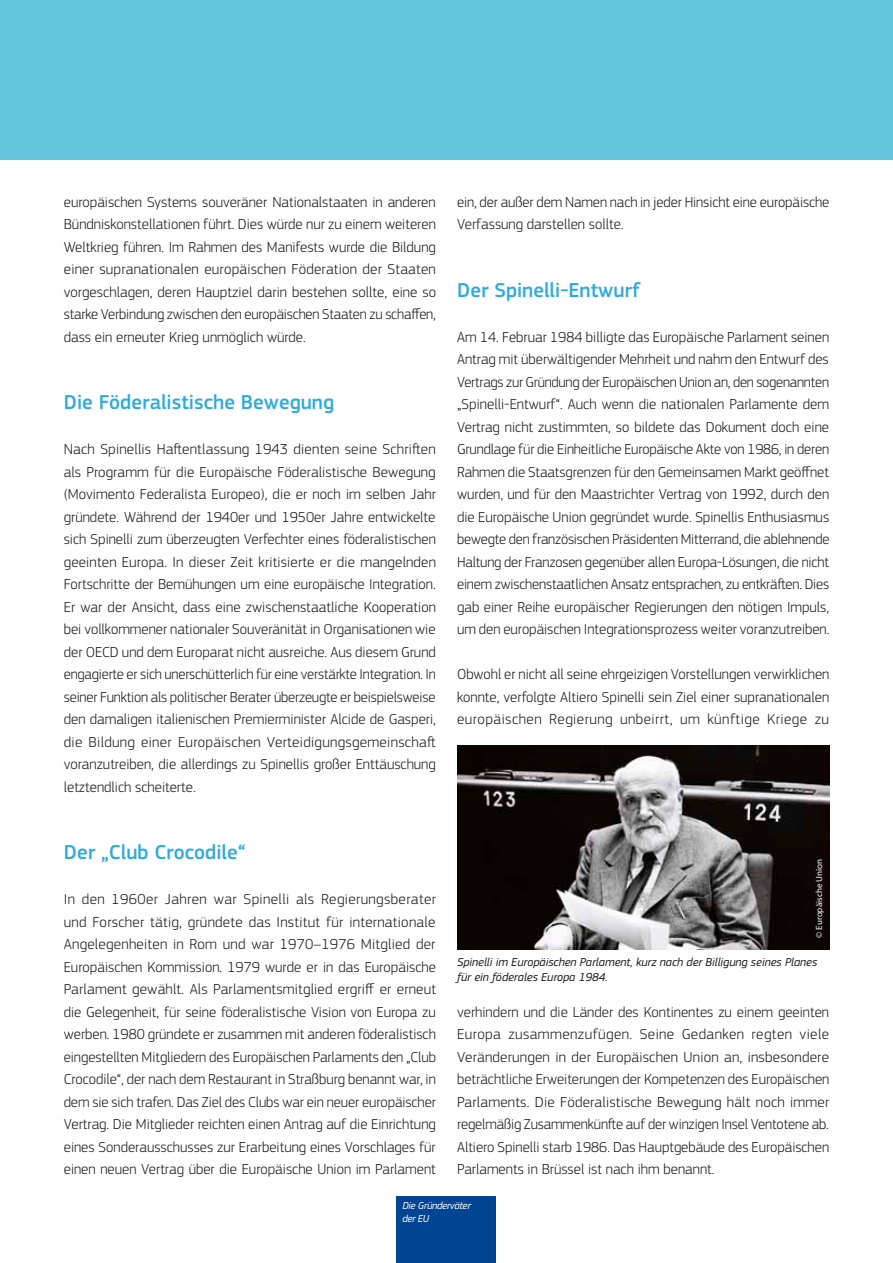
<style>
.page{position:relative;width:893px;height:1263px;background:#fff}
.page>*{position:absolute;margin:0;border:0;box-sizing:border-box;transform-origin:0 0}
.t1{font:500 21px "EC Square Sans Pro";color:#2eabde}
.t2{font:300 15px/22.5px "EC Square Sans Pro";color:#1a171c;text-align:justify}
.t3{font:italic 12px/15px "EC Square Sans Pro";color:#1a171c}
.t4{font:italic 10.5px/12.6px "EC Square Sans Pro";letter-spacing:-.03em;color:#fff}
.t5{font:9px "Myriad Pro";color:#fff}
</style>
<div class="page">
<div style="left:0;top:0;width:893px;height:160px;background:#62c4dd"></div>
<img style="left:457px;top:746px;width:372px;height:203px">
<div style="left:397px;top:1196px;width:99px;height:67px;background:#004494"></div>
<p class="t2" style="left:64px;top:190px;width:374px">europäischen Systems souveräner Nationalstaaten in anderen Bündniskonstellationen führt. Dies würde nur zu einem weiteren Weltkrieg führen. Im Rahmen des Manifests wurde die Bildung einer supranationalen europäischen Föderation der Staaten vorgeschlagen, deren Hauptziel darin bestehen sollte, eine so starke Verbindung zwischen den europäischen Staaten zu schaffen, dass ein erneuter Krieg unmöglich würde.</p>
<h1 class="t1" style="left:64px;top:390px;width:272px">Die Föderalistische Bewegung</h1>
<p class="t2" style="left:64px;top:438px;width:374px">Nach Spinellis Haftentlassung 1943 dienten seine Schriften als Programm für die Europäische Föderalistische Bewegung (Movimento Federalista Europeo), die er noch im selben Jahr gründete. Während der 1940er und 1950er Jahre entwickelte sich Spinelli zum überzeugten Verfechter eines föderalistischen geeinten Europa. In dieser Zeit kritisierte er die mangelnden Fortschritte der Bemühungen um eine europäische Integration.<br>Er war der Ansicht, dass eine zwischenstaatliche Kooperation bei vollkommener nationaler Souveränität in Organisationen wie der OECD und dem Europarat nicht ausreiche. Aus diesem Grund engagierte er sich unerschütterlich für eine verstärkte Integration. In seiner Funktion als politischer Berater überzeugte er beispielsweise den damaligen italienischen Premierminister Alcide de Gasperi, die Bildung einer Europäischen Verteidigungsgemeinschaft voranzutreiben, die allerdings zu Spinellis großer Enttäuschung letztendlich scheiterte.</p>
<p class="t2" style="left:457px;top:190px;width:374px">ein, der außer dem Namen nach in jeder Hinsicht eine europäische<br>Verfassung darstellen sollte.</p>
<h1 class="t1" style="left:457px;top:277px;width:185px">Der Spinelli-Entwurf</h1>
<p class="t2" style="left:457px;top:325px;width:374px">Am 14. Februar 1984 billigte das Europäische Parlament seinen Antrag mit überwältigender Mehrheit und nahm den Entwurf des Vertrags zur Gründung der Europäischen Union an, den sogenannten „Spinelli-Entwurf“. Auch wenn die nationalen Parlamente dem Vertrag nicht zustimmten, so bildete das Dokument doch eine Grundlage für die Einheitliche Europäische Akte von 1986, in deren Rahmen die Staatsgrenzen für den Gemeinsamen Markt geöffnet wurden, und für den Maastrichter Vertrag von 1992, durch den die Europäische Union gegründet wurde. Spinellis Enthusiasmus bewegte den französischen Präsidenten Mitterrand, die ablehnende Haltung der Franzosen gegenüber allen Europa-Lösungen, die nicht einem zwischenstaatlichen Ansatz entsprachen, zu entkräften. Dies gab einer Reihe europäischer Regierungen den nötigen Impuls, um den europäischen Integrationsprozess weiter voranzutreiben.</p>
<p class="t2" style="left:457px;top:663px;width:374px">Obwohl er nicht all seine ehrgeizigen Vorstellungen verwirklichen konnte, verfolgte Altiero Spinelli sein Ziel einer supranationalen europäischen Regierung unbeirrt, um künftige Kriege zu</p>
<h1 class="t1" style="left:64px;top:840px;width:184px">Der „Club Crocodile“</h1>
<p class="t2" style="left:64px;top:888px;width:374px">In den 1960er Jahren war Spinelli als Regierungsberater und Forscher tätig, gründete das Institut für internationale Angelegenheiten in Rom und war 1970–1976 Mitglied der Europäischen Kommission. 1979 wurde er in das Europäische Parlament gewählt. Als Parlamentsmitglied ergriff er erneut die Gelegenheit, für seine föderalistische Vision von Europa zu werben. 1980 gründete er zusammen mit anderen föderalistisch eingestellten Mitgliedern des Europäischen Parlaments den „Club Crocodile“, der nach dem Restaurant in Straßburg benannt war, in dem sie sich trafen. Das Ziel des Clubs war ein neuer europäischer Vertrag. Die Mitglieder reichten einen Antrag auf die Einrichtung eines Sonderausschusses zur Erarbeitung eines Vorschlages für einen neuen Vertrag über die Europäische Union im Parlament</p>
<p class="t5" style="left:814px;top:938px;width:80px;rotate:-90deg">© Europäische Union</p>
<p class="t3" style="left:457px;top:954px;width:362px">Spinelli im Europäischen Parlament, kurz nach der Billigung seines Planes für ein föderales Europa 1984.</p>
<p class="t2" style="left:457px;top:1000px;width:374px">verhindern und die Länder des Kontinentes zu einem geeinten Europa zusammenzufügen. Seine Gedanken regten viele Veränderungen in der Europäischen Union an, insbesondere beträchtliche Erweiterungen der Kompetenzen des Europäischen Parlaments. Die Föderalistische Bewegung hält noch immer regelmäßig Zusammenkünfte auf der winzigen Insel Ventotene ab.<br>Altiero Spinelli starb 1986. Das Hauptgebäude des Europäischen Parlaments in Brüssel ist nach ihm benannt.</p>
<p class="t4" style="left:402px;top:1199px;width:70px">Die Gründerväter der EU</p>
</div>
